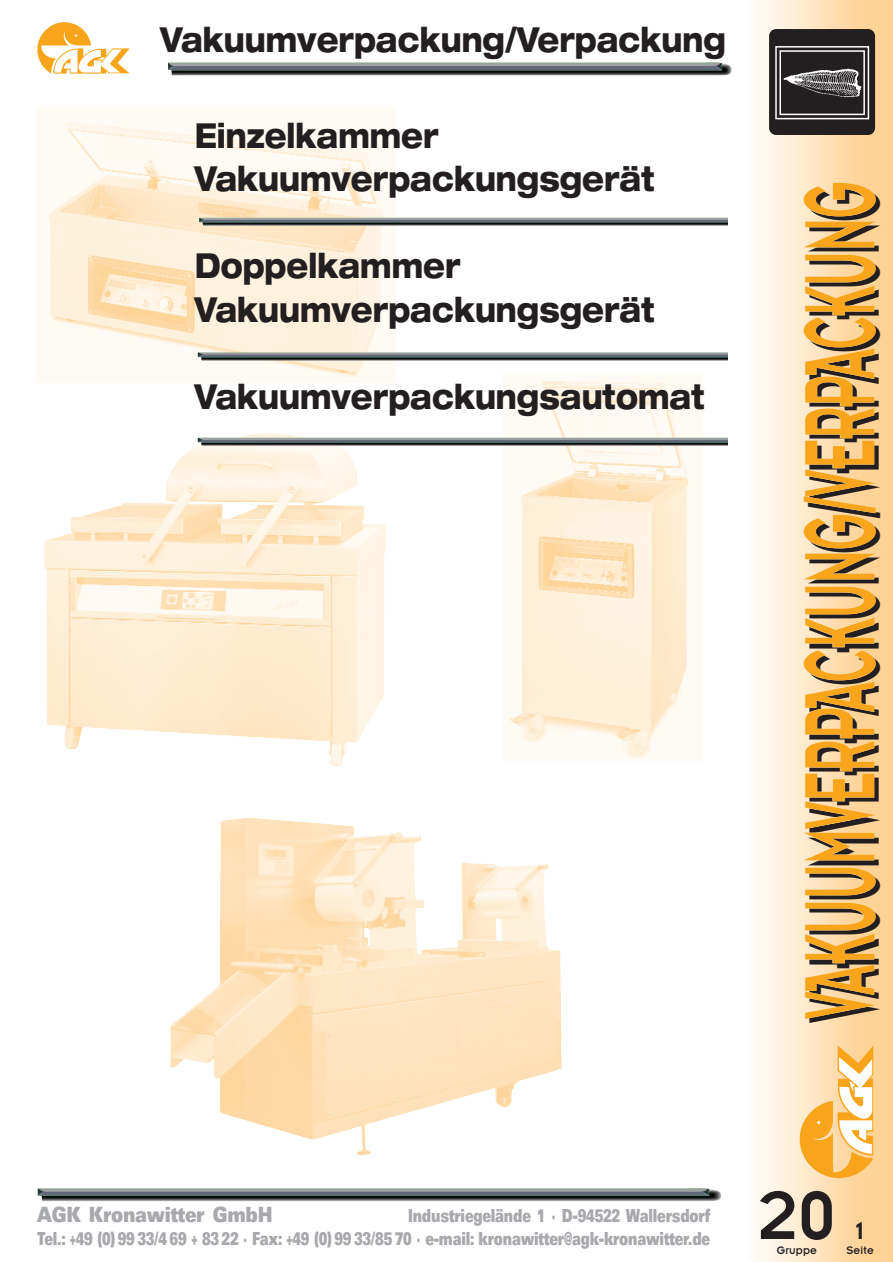
<style>
.page{position:relative;width:893px;height:1262px;background:#fff}
.page>*{position:absolute;margin:0;border:0;box-sizing:border-box;transform-origin:0 0}
.t1{font:110.1px "Insignia";color:#231f20;scale:.45 1}
.t2{font:75px "Insignia";color:#231f20;scale:.95 1}
.t3{font:800 expanded 34.5px/43.5px "Helvetica Neue";color:#231f20;scale:.78 1}
.t4{font:27px "Insignia";color:#231f20}
.t5{font:900 expanded 21px "Univers";letter-spacing:-.015em;color:#a8a9ad;scale:.65 1}
.t6{font:900 expanded 18px/23.1px "Univers";letter-spacing:-.015em;color:#a8a9ad;text-align:right;scale:.57 1}
.t7{font:12px "Insignia";letter-spacing:.015em;color:#231f20;scale:.95 1}
</style>
<div class="page">
<img style="left:36px;top:107px;width:359px;height:275px">
<img style="left:44px;top:433px;width:342px;height:333px">
<img style="left:170px;top:818px;width:393px;height:338px">
<img style="left:504px;top:373px;width:198px;height:387px">
<img style="left:37px;top:22px;width:92px;height:52px">
<img style="left:168px;top:62px;width:563px;height:13px">
<img style="left:38px;top:1188px;width:683px;height:13px">
<hr style="left:892px;top:0;width:1px;height:1261px;background:#fdc97e">
<hr style="left:889px;top:0;width:3px;height:1261px;background:#fdca81">
<hr style="left:886px;top:0;width:3px;height:1261px;background:#fdcb83">
<hr style="left:883px;top:0;width:3px;height:1261px;background:#fdcc85">
<hr style="left:880px;top:0;width:3px;height:1261px;background:#fdcd88">
<hr style="left:877px;top:0;width:3px;height:1261px;background:#fdce8a">
<hr style="left:874px;top:0;width:3px;height:1261px;background:#fdcf8c">
<hr style="left:871px;top:0;width:3px;height:1261px;background:#fdd08f">
<hr style="left:868px;top:0;width:3px;height:1261px;background:#fdd191">
<hr style="left:864px;top:0;width:4px;height:1261px;background:#fed294">
<hr style="left:860px;top:0;width:4px;height:1261px;background:#fed397">
<hr style="left:856px;top:0;width:4px;height:1261px;background:#fdd49a">
<hr style="left:852px;top:0;width:4px;height:1261px;background:#fdd59d">
<hr style="left:848px;top:0;width:4px;height:1261px;background:#fed7a0">
<hr style="left:844px;top:0;width:4px;height:1261px;background:#fed8a4">
<hr style="left:840px;top:0;width:4px;height:1261px;background:#fed9a7">
<hr style="left:836px;top:0;width:4px;height:1261px;background:#fedbaa">
<hr style="left:832px;top:0;width:4px;height:1261px;background:#fedcae">
<hr style="left:828px;top:0;width:4px;height:1261px;background:#fedeb1">
<hr style="left:824px;top:0;width:4px;height:1261px;background:#fedfb4">
<hr style="left:820px;top:0;width:4px;height:1261px;background:#fee1b8">
<hr style="left:817px;top:0;width:3px;height:1261px;background:#fee2ba">
<hr style="left:814px;top:0;width:3px;height:1261px;background:#fee3bd">
<hr style="left:811px;top:0;width:3px;height:1261px;background:#fee4c0">
<hr style="left:808px;top:0;width:3px;height:1261px;background:#fee6c3">
<hr style="left:805px;top:0;width:3px;height:1261px;background:#fee7c5">
<hr style="left:802px;top:0;width:3px;height:1261px;background:#fee8c7">
<hr style="left:799px;top:0;width:3px;height:1261px;background:#fee9ca">
<hr style="left:796px;top:0;width:3px;height:1261px;background:#feeacc">
<hr style="left:793px;top:0;width:3px;height:1261px;background:#feebcf">
<hr style="left:790px;top:0;width:3px;height:1261px;background:#feedd3">
<hr style="left:787px;top:0;width:3px;height:1261px;background:#feeed5">
<hr style="left:784px;top:0;width:3px;height:1261px;background:#feefd8">
<hr style="left:781px;top:0;width:3px;height:1261px;background:#fef0da">
<hr style="left:778px;top:0;width:3px;height:1261px;background:#fef1dd">
<hr style="left:775px;top:0;width:3px;height:1261px;background:#fef3e0">
<hr style="left:772px;top:0;width:3px;height:1261px;background:#fef4e3">
<hr style="left:769px;top:0;width:3px;height:1261px;background:#fef5e7">
<hr style="left:766px;top:0;width:3px;height:1261px;background:#fef6e9">
<hr style="left:763px;top:0;width:3px;height:1261px;background:#fef7ec">
<hr style="left:760px;top:0;width:3px;height:1261px;background:#fef9ef">
<hr style="left:757px;top:0;width:3px;height:1261px;background:#fefaf2">
<hr style="left:754px;top:0;width:3px;height:1261px;background:#fefbf5">
<hr style="left:751px;top:0;width:3px;height:1261px;background:#fefcf9">
<img style="left:799px;top:1046px;width:74px;height:133px">
<div style="left:769px;top:29px;width:106px;height:106px;background:#231f20;border-radius:7px"></div>
<img style="left:199px;top:217px;width:528px;height:9px">
<img style="left:198px;top:352px;width:529px;height:8px">
<img style="left:198px;top:437px;width:529px;height:9px">
<svg style="left:775px;top:46px;width:94px;height:74px"></svg>
<img style="left:783px;top:67px;width:78px;height:37px">
<p class="t3" style="left:161px;top:21px;width:726px">Vakuumverpackung/Verpackung</p>
<p class="t3" style="left:195px;top:117px;width:591px">Einzelkammer<br>Vakuumverpackungsgerät</p>
<p class="t3" style="left:195px;top:247px;width:591px">Doppelkammer<br>Vakuumverpackungsgerät</p>
<p class="t3" style="left:195px;top:378px;width:655px">Vakuumverpackungsautomat</p>
<h1 class="t1" style="left:809px;top:1022px;width:1862px;rotate:-90deg">VAKUUMVERPACKUNG/VERPACKUNG</h1>
<p class="t5" style="left:37px;top:1206px;width:364px">AGK Kronawitter GmbH</p>
<p class="t6" style="left:37px;top:1205px;width:1182px">Industriegelände 1 · D-94522 Wallersdorf<br>Tel.: +49 (0) 99 33/4 69 + 83 22 · Fax: +49 (0) 99 33/85 70 · e-mail: kronawitter@agk-kronawitter.de</p>
<h2 class="t2" style="left:758px;top:1191px;width:83px">20</h2>
<p class="t7" style="left:776px;top:1246px;width:44px">Gruppe</p>
<p class="t4" style="left:855px;top:1222px;width:10px">1</p>
<p class="t7" style="left:846px;top:1246px;width:30px">Seite</p>
</div>
